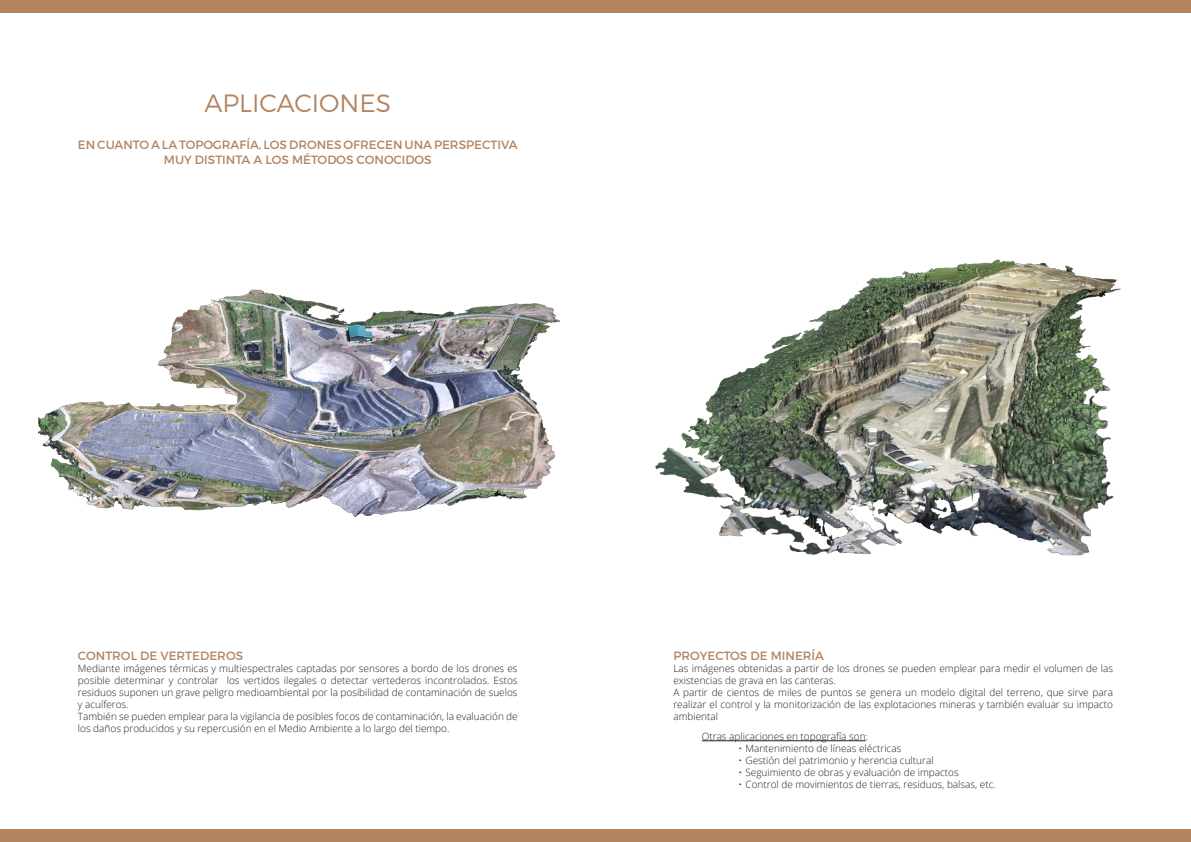
<style>
.page{position:relative;width:1191px;height:842px;background:#fff}
.page>*{position:absolute;margin:0;border:0;box-sizing:border-box;transform-origin:0 0}
.t1{font:300 25px "Montserrat";color:#b38460}
.t2{font:12px/14.4px "Montserrat";color:#b3835f;text-align:center}
.t3{font:300 10px/12px "Open Sans";color:#231f20;text-align:justify}
</style>
<div class="page">
<div style="left:0;top:0;width:1191px;height:13px;background:#b38360"></div>
<div style="left:0;top:829px;width:1191px;height:13px;background:#b38360"></div>
<img style="left:38px;top:289px;width:522px;height:228px">
<hr style="left:702px;top:740px;width:163px;height:1px;background:#231f20">
<img style="left:655px;top:259px;width:466px;height:297px">
<p class="t1" style="left:204px;top:88px;width:188px">APLICACIONES</p>
<p class="t2" style="left:78px;top:138px;width:441px">EN CUANTO A LA TOPOGRAFÍA, LOS DRONES OFRECEN UNA PERSPECTIVA<br>MUY DISTINTA A LOS MÉTODOS CONOCIDOS</p>
<p class="t2" style="left:78px;top:648px;width:167px">CONTROL DE VERTEDEROS</p>
<p class="t3" style="left:78px;top:662px;width:441px">Mediante imágenes térmicas y multiespectrales captadas por sensores a bordo de los drones es posible determinar y controlar los vertidos ilegales o detectar vertederos incontrolados. Estos residuos suponen un grave peligro medioambiental por la posibilidad de contaminación de suelos y acuíferos.</p>
<p class="t3" style="left:78px;top:710px;width:441px">También se pueden emplear para la vigilancia de posibles focos de contaminación, la evaluación de los daños producidos y su repercusión en el Medio Ambiente a lo largo del tiempo.</p>
<p class="t2" style="left:673px;top:648px;width:152px">PROYECTOS DE MINERÍA</p>
<p class="t3" style="left:673px;top:662px;width:441px">Las imágenes obtenidas a partir de los drones se pueden emplear para medir el volumen de las existencias de grava en las canteras.</p>
<p class="t3" style="left:673px;top:686px;width:441px">A partir de cientos de miles de puntos se genera un modelo digital del terreno, que sirve para realizar el control y la monitorización de las explotaciones mineras y también evaluar su impacto ambiental</p>
<p class="t3" style="left:702px;top:730px;width:168px">Otras aplicaciones en topografía son:</p>
<p class="t3" style="left:738px;top:742px;width:164px">• Mantenimiento de líneas eléctricas</p>
<p class="t3" style="left:738px;top:754px;width:196px">• Gestión del patrimonio y herencia cultural</p>
<p class="t3" style="left:738px;top:766px;width:222px">• Seguimiento de obras y evaluación de impactos</p>
<p class="t3" style="left:738px;top:778px;width:259px">• Control de movimientos de tierras, residuos, balsas, etc.</p>
</div>
